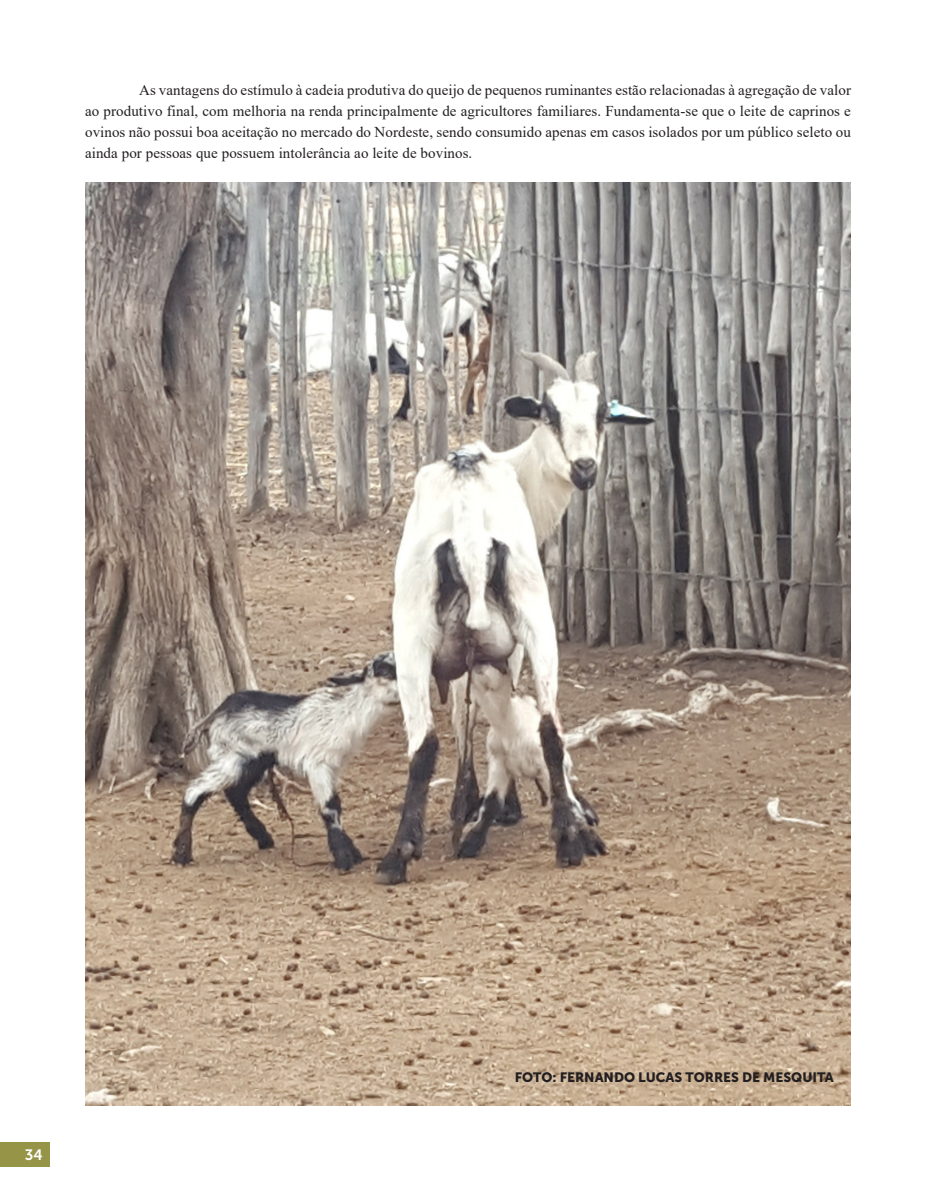
<style>
.page{position:relative;width:936px;height:1191px;background:#fff}
.page>*{position:absolute;margin:0;border:0;box-sizing:border-box;transform-origin:0 0}
.t1{font:15px/21px "Times New Roman";letter-spacing:.005em;color:#231f20;text-align:justify}
.t2{font:15px "Museo Sans 700";color:#fff}
.t3{font:13.5px "Museo Sans 900";color:#231f20}
</style>
<div class="page">
<div style="left:0;top:1142px;width:49px;height:24px;background:#969446"></div>
<img style="left:85px;top:182px;width:765px;height:924px">
<p class="t1" style="left:85px;top:79px;width:767px;text-indent:54px">As vantagens do estímulo à cadeia produtiva do queijo de pequenos ruminantes estão relacionadas à agregação de valor ao produtivo final, com melhoria na renda principalmente de agricultores familiares. Fundamenta-se que o leite de caprinos e ovinos não possui boa aceitação no mercado do Nordeste, sendo consumido apenas em casos isolados por um público seleto ou ainda por pessoas que possuem intolerância ao leite de bovinos.</p>
<p class="t2" style="left:25px;top:1146px;width:20px">34</p>
<p class="t3" style="left:514px;top:1069px;width:321px">FOTO: FERNANDO LUCAS TORRES DE MESQUITA</p>
</div>
